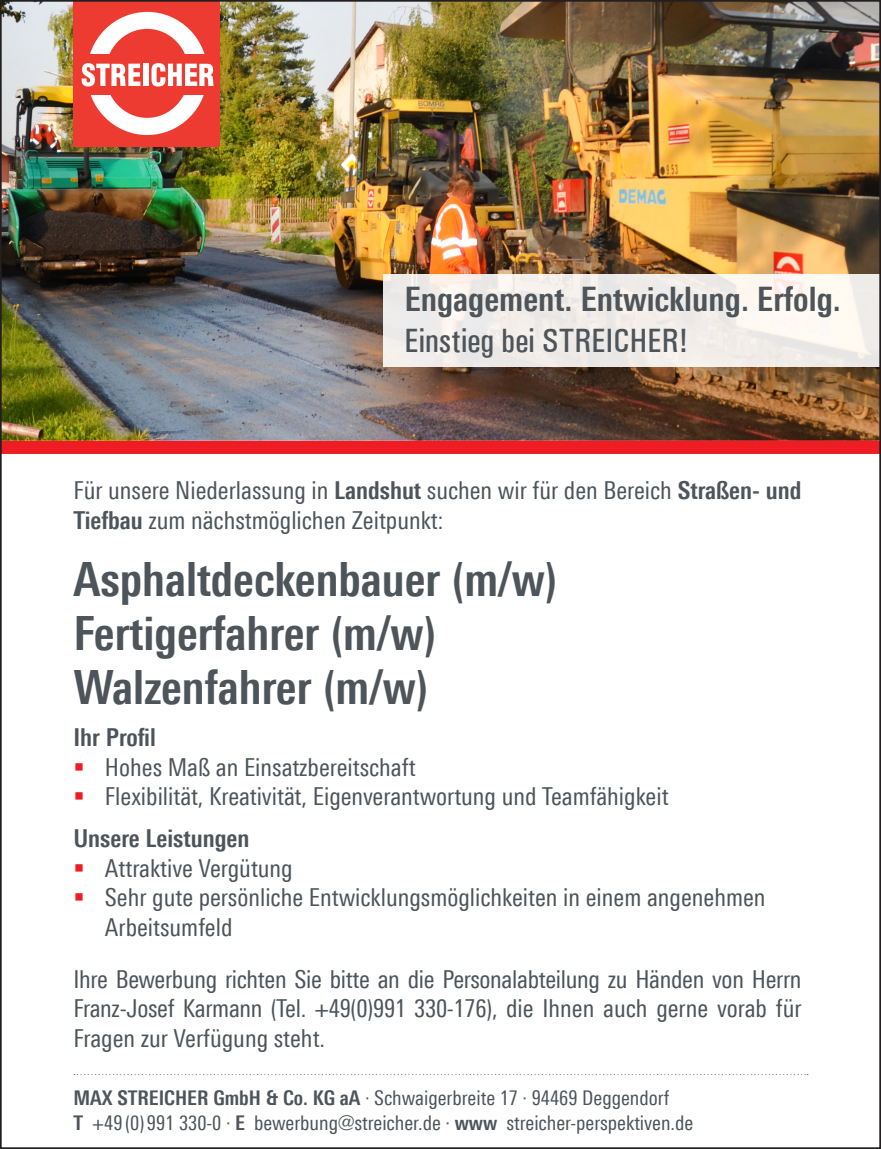
<style>
.page{position:relative;width:881px;height:1149px;background:#fff}
.page>*{position:absolute;margin:0;border:0;box-sizing:border-box;transform-origin:0 0}
.t1{font:700 condensed 47.25px "Univers Next Pro";color:#4d545a}
.t2{font:700 condensed 33.75px "Univers Next Pro";color:#4d545a}
.t3{font:500 condensed 33.75px "Univers";color:#4d545a}
.t4{font:24.75px/29.7px "Linotype Univers 420 Cn";color:#4d545a}
.t5{font:700 condensed 24.75px "Univers Next Pro";color:#4d545a}
.t6{font:20.25px "Linotype Univers 420 Cn";color:#4d545a}
.s1{font-family:"Univers Next Pro";font-weight:700;font-stretch:condensed}
</style>
<div class="page">
<img style="left:3px;top:3px;width:874px;height:437px">
<div style="left:73px;top:0;width:147px;height:147px;background:#ee3b32"></div>
<div style="left:87px;top:12px;width:120px;height:123px;background:#fff;border-radius:50%"></div>
<div style="left:105px;top:29px;width:84px;height:89px;background:#ee3b32;border-radius:50%"></div>
<div style="left:77px;top:54px;width:142px;height:40px;background:#ee3b32"></div>
<svg style="left:82px;top:63px;width:58px;height:23px"></svg>
<div style="left:143px;top:64px;width:6px;height:22px;background:#fff"></div>
<svg style="left:151px;top:63px;width:62px;height:23px"></svg>
<div style="left:383px;top:274px;width:497px;height:93px;background:linear-gradient(to bottom,#f5f0ec,#efecea)"></div>
<div style="left:0;top:440px;width:880px;height:14px;background:#ee1d23"></div>
<p class="t2" style="left:404px;top:279px;width:437px">Engagement. Entwicklung. Erfolg.</p>
<p class="t3" style="left:404px;top:320px;width:285px">Einstieg bei STREICHER!</p>
<p class="t4" style="left:73px;top:475px;width:729px">Für unsere Niederlassung in <span class="s1">Landshut</span> suchen wir für den Bereich <span class="s1">Straßen- und<br>Tiefbau</span> zum nächstmöglichen Zeitpunkt:</p>
<p class="t1" style="left:73px;top:550px;width:485px">Asphaltdeckenbauer (m/w)</p>
<p class="t1" style="left:73px;top:604px;width:364px">Fertigerfahrer (m/w)</p>
<p class="t1" style="left:73px;top:658px;width:356px">Walzenfahrer (m/w)</p>
<p class="t5" style="left:73px;top:722px;width:84px">Ihr Profil</p>
<p class="t4" style="left:105px;top:751px;width:312px">Hohes Maß an Einsatzbereitschaft</p>
<p class="t4" style="left:105px;top:781px;width:565px">Flexibilität, Kreativität, Eigenverantwortung und Teamfähigkeit</p>
<p class="t5" style="left:73px;top:823px;width:177px">Unsere Leistungen</p>
<p class="t4" style="left:105px;top:852px;width:189px">Attraktive Vergütung</p>
<p class="t4" style="left:105px;top:882px;width:662px">Sehr gute persönliche Entwicklungsmöglichkeiten in einem angenehmen<br>Arbeitsumfeld</p>
<p class="t4" style="left:73px;top:963px;width:729px;text-align:justify">Ihre Bewerbung richten Sie bitte an die Personalabteilung zu Händen von Herrn Franz-Josef Karmann (Tel. +49(0)991 330-176), die Ihnen auch gerne vorab für Fragen zur Verfügung steht.</p>
<p class="t6" style="left:73px;top:1086px;width:597px"><span class="s1">MAX STREICHER GmbH &amp; Co. KG aA</span> · Schwaigerbreite 17 · 94469 Deggendorf</p>
<p class="t6" style="left:73px;top:1110px;width:621px"><span class="s1">T</span> +49 (0) 991 330-0 · <span class="s1">E</span> bewerbung@streicher.de · <span class="s1">www</span> streicher-perspektiven.de</p>
</div>
